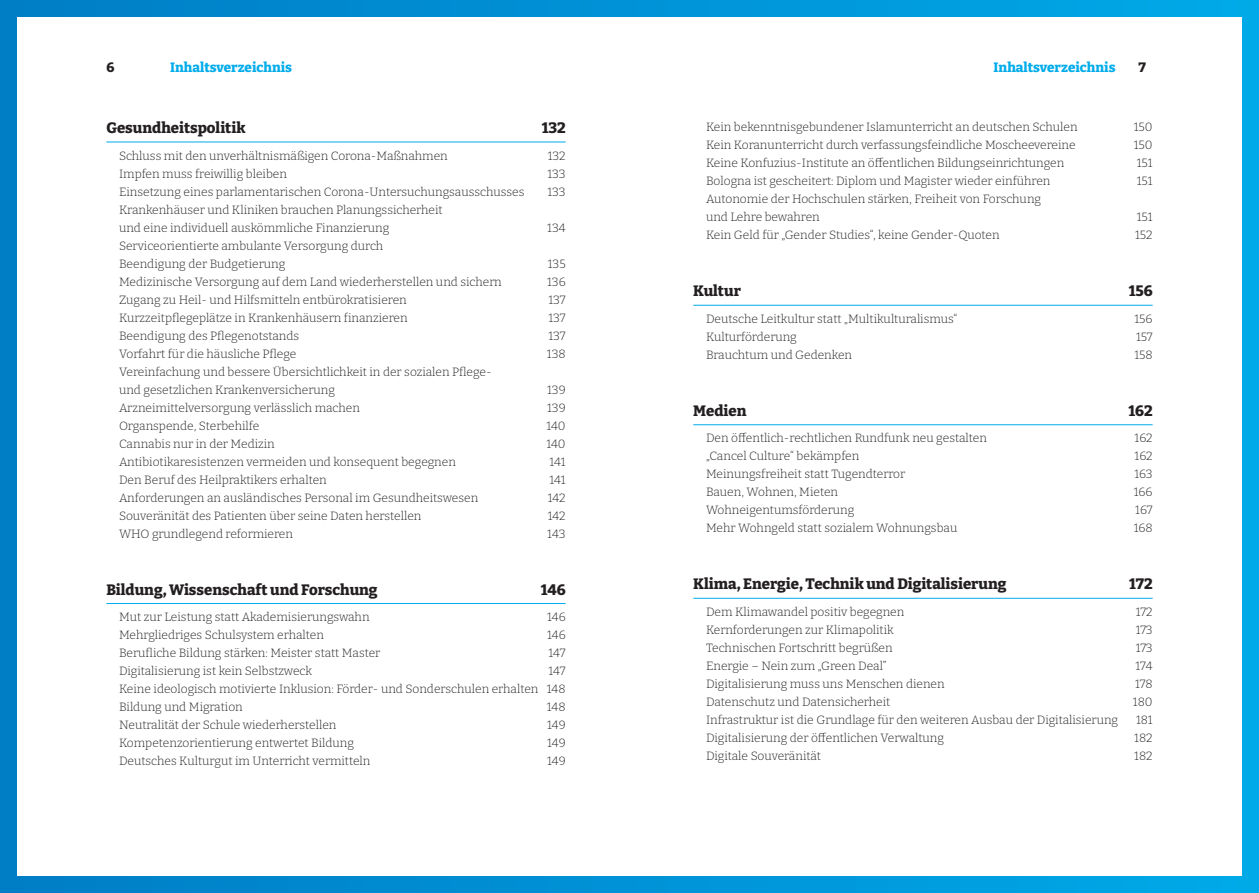
<style>
.page{position:relative;width:1259px;height:893px;background:#fff}
.page>*{position:absolute;margin:0;border:0;box-sizing:border-box;transform-origin:0 0}
.t1{font:800 15px "Bitter";color:#231f20}
.t2{font:800 13.5px "Bitter";color:#00acea}
.t3{font:800 13.5px "Bitter";color:#231f20}
.t4{font:300 12px/18px "Bitter";color:#231f20}
</style>
<div class="page">
<div style="left:0;top:0;width:1259px;height:893px;background:linear-gradient(to right,#007dc5,#00a9e8)"></div>
<div style="left:17px;top:17px;width:1225px;height:859px;background:#fff"></div>
<hr style="left:106px;top:142px;width:460px;height:1px;background:#00acea">
<hr style="left:106px;top:603px;width:460px;height:1px;background:#00acea">
<hr style="left:693px;top:305px;width:459px;height:1px;background:#00acea">
<hr style="left:693px;top:424px;width:459px;height:1px;background:#00acea">
<hr style="left:693px;top:598px;width:459px;height:1px;background:#00acea">
<p class="t3" style="left:106px;top:59px;width:10px">6</p>
<p class="t2" style="left:170px;top:59px;width:123px">Inhaltsverzeichnis</p>
<p class="t2" style="left:993px;top:59px;width:123px">Inhaltsverzeichnis</p>
<p class="t3" style="left:1138px;top:59px;width:9px">7</p>
<p class="t1" style="left:106px;top:118px;width:141px">Gesundheitspolitik</p>
<p class="t1" style="left:542px;top:118px;width:25px">132</p>
<p class="t4" style="left:119px;top:146px;width:330px">Schluss mit den unverhältnismäßigen Corona-Maßnahmen</p>
<p class="t4" style="left:548px;top:146px;width:19px">132</p>
<p class="t4" style="left:119px;top:164px;width:169px">Impfen muss freiwillig bleiben</p>
<p class="t4" style="left:547px;top:164px;width:20px">133</p>
<p class="t4" style="left:119px;top:182px;width:407px">Einsetzung eines parlamentarischen Corona-Untersuchungsausschusses</p>
<p class="t4" style="left:547px;top:182px;width:20px">133</p>
<p class="t4" style="left:119px;top:200px;width:325px">Krankenhäuser und Kliniken brauchen Planungssicherheit und eine individuell auskömmliche Finanzierung</p>
<p class="t4" style="left:547px;top:218px;width:20px">134</p>
<p class="t4" style="left:119px;top:236px;width:266px">Serviceorientierte ambulante Versorgung durch<br>Beendigung der Budgetierung</p>
<p class="t4" style="left:548px;top:254px;width:19px">135</p>
<p class="t4" style="left:119px;top:272px;width:384px">Medizinische Versorgung auf dem Land wiederherstellen und sichern</p>
<p class="t4" style="left:547px;top:272px;width:20px">136</p>
<p class="t4" style="left:119px;top:290px;width:289px">Zugang zu Heil- und Hilfsmitteln entbürokratisieren</p>
<p class="t4" style="left:548px;top:290px;width:19px">137</p>
<p class="t4" style="left:119px;top:308px;width:290px">Kurzzeitpflegeplätze in Krankenhäusern finanzieren</p>
<p class="t4" style="left:548px;top:308px;width:19px">137</p>
<p class="t4" style="left:119px;top:326px;width:182px">Beendigung des Pflegenotstands</p>
<p class="t4" style="left:548px;top:326px;width:19px">137</p>
<p class="t4" style="left:119px;top:344px;width:179px">Vorfahrt für die häusliche Pflege</p>
<p class="t4" style="left:547px;top:344px;width:20px">138</p>
<p class="t4" style="left:119px;top:362px;width:374px">Vereinfachung und bessere Übersichtlichkeit in der sozialen Pflege&shy;und gesetzlichen Krankenversicherung</p>
<p class="t4" style="left:547px;top:380px;width:20px">139</p>
<p class="t4" style="left:119px;top:398px;width:242px">Arzneimittelversorgung verlässlich machen</p>
<p class="t4" style="left:547px;top:398px;width:20px">139</p>
<p class="t4" style="left:119px;top:416px;width:142px">Organspende, Sterbehilfe</p>
<p class="t4" style="left:546px;top:416px;width:21px">140</p>
<p class="t4" style="left:119px;top:434px;width:157px">Cannabis nur in der Medizin</p>
<p class="t4" style="left:546px;top:434px;width:21px">140</p>
<p class="t4" style="left:119px;top:452px;width:338px">Antibiotikaresistenzen vermeiden und konsequent begegnen</p>
<p class="t4" style="left:549px;top:452px;width:18px">141</p>
<p class="t4" style="left:119px;top:470px;width:209px">Den Beruf des Heilpraktikers erhalten</p>
<p class="t4" style="left:549px;top:470px;width:18px">141</p>
<p class="t4" style="left:119px;top:488px;width:361px">Anforderungen an ausländisches Personal im Gesundheitswesen</p>
<p class="t4" style="left:548px;top:488px;width:19px">142</p>
<p class="t4" style="left:119px;top:506px;width:304px">Souveränität des Patienten über seine Daten herstellen</p>
<p class="t4" style="left:548px;top:506px;width:19px">142</p>
<p class="t4" style="left:119px;top:524px;width:175px">WHO grundlegend reformieren</p>
<p class="t4" style="left:547px;top:524px;width:20px">143</p>
<p class="t1" style="left:106px;top:580px;width:273px">Bildung, Wissenschaft und Forschung</p>
<p class="t1" style="left:541px;top:580px;width:26px">146</p>
<p class="t4" style="left:119px;top:608px;width:252px">Mut zur Leistung statt Akademisierungswahn</p>
<p class="t4" style="left:547px;top:608px;width:20px">146</p>
<p class="t4" style="left:119px;top:626px;width:206px">Mehrgliedriges Schulsystem erhalten</p>
<p class="t4" style="left:547px;top:626px;width:20px">146</p>
<p class="t4" style="left:119px;top:644px;width:263px">Berufliche Bildung stärken: Meister statt Master</p>
<p class="t4" style="left:548px;top:644px;width:19px">147</p>
<p class="t4" style="left:119px;top:662px;width:194px">Digitalisierung ist kein Selbstzweck</p>
<p class="t4" style="left:119px;top:662px;width:448px;text-align:justify;text-indent:429px">147<br>Keine ideologisch motivierte Inklusion: Förder- und Sonderschulen erhalten 148<br>Bildung und Migration</p>
<p class="t4" style="left:547px;top:698px;width:20px">148</p>
<p class="t4" style="left:119px;top:716px;width:219px">Neutralität der Schule wiederherstellen</p>
<p class="t4" style="left:547px;top:716px;width:20px">149</p>
<p class="t4" style="left:119px;top:734px;width:236px">Kompetenzorientierung entwertet Bildung</p>
<p class="t4" style="left:547px;top:734px;width:20px">149</p>
<p class="t4" style="left:119px;top:752px;width:253px">Deutsches Kulturgut im Unterricht vermitteln</p>
<p class="t4" style="left:547px;top:752px;width:20px">149</p>
<p class="t4" style="left:706px;top:118px;width:373px">Kein bekenntnisgebundener Islamunterricht an deutschen Schulen</p>
<p class="t4" style="left:1133px;top:118px;width:20px">150</p>
<p class="t4" style="left:706px;top:136px;width:371px">Kein Koranunterricht durch verfassungsfeindliche Moscheevereine</p>
<p class="t4" style="left:1133px;top:136px;width:20px">150</p>
<p class="t4" style="left:706px;top:154px;width:360px">Keine Konfuzius-Institute an öffentlichen Bildungseinrichtungen</p>
<p class="t4" style="left:1137px;top:154px;width:17px">151</p>
<p class="t4" style="left:706px;top:172px;width:346px">Bologna ist gescheitert: Diplom und Magister wieder einführen</p>
<p class="t4" style="left:1137px;top:172px;width:17px">151</p>
<p class="t4" style="left:706px;top:190px;width:337px">Autonomie der Hochschulen stärken, Freiheit von Forschung und Lehre bewahren</p>
<p class="t4" style="left:1137px;top:208px;width:17px">151</p>
<p class="t4" style="left:706px;top:226px;width:295px">Kein Geld für „Gender Studies“, keine Gender-Quoten</p>
<p class="t4" style="left:1135px;top:226px;width:19px">152</p>
<p class="t1" style="left:693px;top:282px;width:49px">Kultur</p>
<p class="t1" style="left:1128px;top:282px;width:25px">156</p>
<p class="t4" style="left:706px;top:309px;width:253px">Deutsche Leitkultur statt „Multikulturalismus“</p>
<p class="t4" style="left:1134px;top:309px;width:20px">156</p>
<p class="t4" style="left:706px;top:327px;width:92px">Kulturförderung</p>
<p class="t4" style="left:1136px;top:327px;width:18px">157</p>
<p class="t4" style="left:706px;top:345px;width:148px">Brauchtum und Gedenken</p>
<p class="t4" style="left:1134px;top:345px;width:20px">158</p>
<p class="t1" style="left:693px;top:401px;width:55px">Medien</p>
<p class="t1" style="left:1128px;top:401px;width:25px">162</p>
<p class="t4" style="left:706px;top:429px;width:282px">Den öffentlich-rechtlichen Rundfunk neu gestalten</p>
<p class="t4" style="left:1134px;top:429px;width:20px">162</p>
<p class="t4" style="left:706px;top:447px;width:155px">„Cancel Culture“ bekämpfen</p>
<p class="t4" style="left:1134px;top:447px;width:20px">162</p>
<p class="t4" style="left:706px;top:465px;width:201px">Meinungsfreiheit statt Tugendterror</p>
<p class="t4" style="left:1134px;top:465px;width:20px">163</p>
<p class="t4" style="left:706px;top:483px;width:134px">Bauen, Wohnen, Mieten</p>
<p class="t4" style="left:1134px;top:483px;width:20px">166</p>
<p class="t4" style="left:706px;top:501px;width:150px">Wohneigentumsförderung</p>
<p class="t4" style="left:1135px;top:501px;width:19px">167</p>
<p class="t4" style="left:706px;top:519px;width:253px">Mehr Wohngeld statt sozialem Wohnungsbau</p>
<p class="t4" style="left:1133px;top:519px;width:20px">168</p>
<p class="t1" style="left:693px;top:575px;width:315px">Klima, Energie, Technik und Digitalisierung</p>
<p class="t1" style="left:1129px;top:575px;width:25px">172</p>
<p class="t4" style="left:706px;top:602px;width:200px">Dem Klimawandel positiv begegnen</p>
<p class="t4" style="left:1136px;top:602px;width:18px">172</p>
<p class="t4" style="left:706px;top:620px;width:189px">Kernforderungen zur Klimapolitik</p>
<p class="t4" style="left:1135px;top:620px;width:18px">173</p>
<p class="t4" style="left:706px;top:638px;width:188px">Technischen Fortschritt begrüßen</p>
<p class="t4" style="left:1135px;top:638px;width:18px">173</p>
<p class="t4" style="left:706px;top:656px;width:182px">Energie – Nein zum „Green Deal”</p>
<p class="t4" style="left:1135px;top:656px;width:19px">174</p>
<p class="t4" style="left:706px;top:674px;width:240px">Digitalisierung muss uns Menschen dienen</p>
<p class="t4" style="left:1135px;top:674px;width:19px">178</p>
<p class="t4" style="left:706px;top:692px;width:186px">Datenschutz und Datensicherheit</p>
<p class="t4" style="left:1133px;top:692px;width:21px">180</p>
<p class="t4" style="left:706px;top:710px;width:414px">Infrastruktur ist die Grundlage für den weiteren Ausbau der Digitalisierung</p>
<p class="t4" style="left:1136px;top:710px;width:18px">181</p>
<p class="t4" style="left:706px;top:728px;width:239px">Digitalisierung der öffentlichen Verwaltung</p>
<p class="t4" style="left:1134px;top:728px;width:20px">182</p>
<p class="t4" style="left:706px;top:746px;width:116px">Digitale Souveränität</p>
<p class="t4" style="left:1134px;top:746px;width:20px">182</p>
</div>
